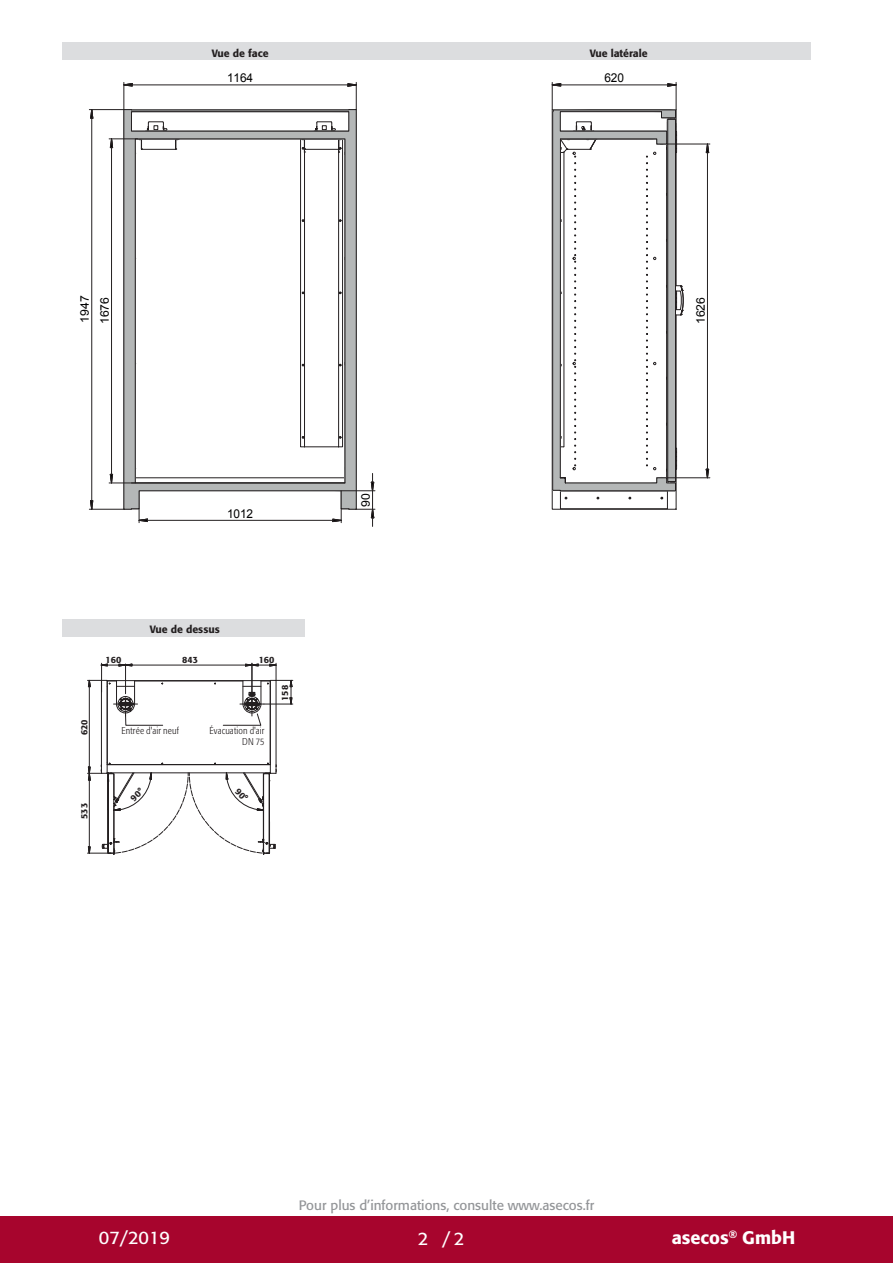
<style>
.page{position:relative;width:893px;height:1263px;background:#fff}
.page>*{position:absolute;margin:0;border:0;box-sizing:border-box;transform-origin:0 0}
.t1{font:500 18px "Formata Pro";color:#fff}
.t2{font:18px "Formata Pro";color:#fff}
.CB_AF_U4-Fachhaendle{font:13.5px "Formata Pro";color:#939598}
.t3{font:12.15px "Arial";letter-spacing:-.005em;color:#000001}
.t4{font:11.85px "Arial";letter-spacing:-.005em;color:#000001}
.t5{font:500 10.5px "Formata Pro";color:#231f20}
.t6{font:300 condensed 9.75px/10.5px "Formata Pro";letter-spacing:.015em;color:#231f20;text-align:right}
.t7{font:500 9px "Formata Pro";color:#231f20}
</style>
<div class="page">
<div style="left:0;top:1216px;width:893px;height:47px;background:#a7052d"></div>
<div style="left:63px;top:43px;width:748px;height:17px;background:#dcdddf"></div>
<svg style="left:101px;top:82px;width:274px;height:445px"></svg>
<svg style="left:90px;top:110px;width:4px;height:20px"></svg>
<svg style="left:90px;top:500px;width:4px;height:9px"></svg>
<hr style="left:91px;top:118px;width:1px;height:383px;background:#231f20">
<hr style="left:89px;top:109px;width:35px;height:1px;background:#231f20">
<hr style="left:89px;top:509px;width:35px;height:1px;background:#231f20">
<svg style="left:551px;top:82px;width:137px;height:428px"></svg>
<svg style="left:705px;top:143px;width:4px;height:11px"></svg>
<svg style="left:705px;top:468px;width:4px;height:11px"></svg>
<hr style="left:707px;top:153px;width:1px;height:316px;background:#231f20">
<hr style="left:667px;top:144px;width:43px;height:1px;background:#231f20">
<hr style="left:667px;top:477px;width:43px;height:1px;background:#231f20">
<div style="left:63px;top:619px;width:242px;height:17px;background:#dcdddf"></div>
<svg style="left:87px;top:663px;width:206px;height:192px"></svg>
<p class="t5" style="left:212px;top:46px;width:58px">Vue de face</p>
<p class="t5" style="left:590px;top:47px;width:60px">Vue latérale</p>
<p class="t3" style="left:227px;top:70px;width:28px">1164</p>
<p class="t3" style="left:604px;top:70px;width:21px">620</p>
<p class="t4" style="left:77px;top:323px;width:28px;rotate:-90deg">1947</p>
<p class="t4" style="left:97px;top:324px;width:28px;rotate:-90deg">1676</p>
<p class="t3" style="left:227px;top:505px;width:28px">1012</p>
<p class="t7" style="left:78px;top:735px;width:17px;rotate:-90deg">620</p>
<p class="t5" style="left:150px;top:622px;width:71px">Vue de dessus</p>
<p class="t7" style="left:106px;top:654px;width:17px">160</p>
<p class="t7" style="left:182px;top:654px;width:17px">843</p>
<p class="t7" style="left:259px;top:654px;width:17px">160</p>
<p class="t6" style="left:122px;top:726px;width:59px">Entrée d'air neuf</p>
<p class="t6" style="left:210px;top:726px;width:56px">Évacuation d'air<br>DN 75</p>
<p class="t7" style="left:279px;top:701px;width:17px;rotate:-90deg">158</p>
<p class="t7" style="left:78px;top:819px;width:17px;rotate:-90deg">533</p>
<p class="t4" style="left:358px;top:506px;width:15px;rotate:-90deg">90</p>
<p class="t4" style="left:693px;top:324px;width:28px;rotate:-90deg">1626</p>
<p class="CB_AF_U4-Fachhaendle" style="left:299px;top:1196px;width:297px">Pour plus d’informations, consulte www.asecos.fr</p>
<p class="t2" style="left:99px;top:1225px;width:73px">07/2019</p>
<p class="t2" style="left:418px;top:1227px;width:12px">2</p>
<p class="t2" style="left:442px;top:1227px;width:23px">/2</p>
<h1 class="t1" style="left:672px;top:1225px;width:125px">asecos<sup>®</sup> GmbH</h1>
</div>
